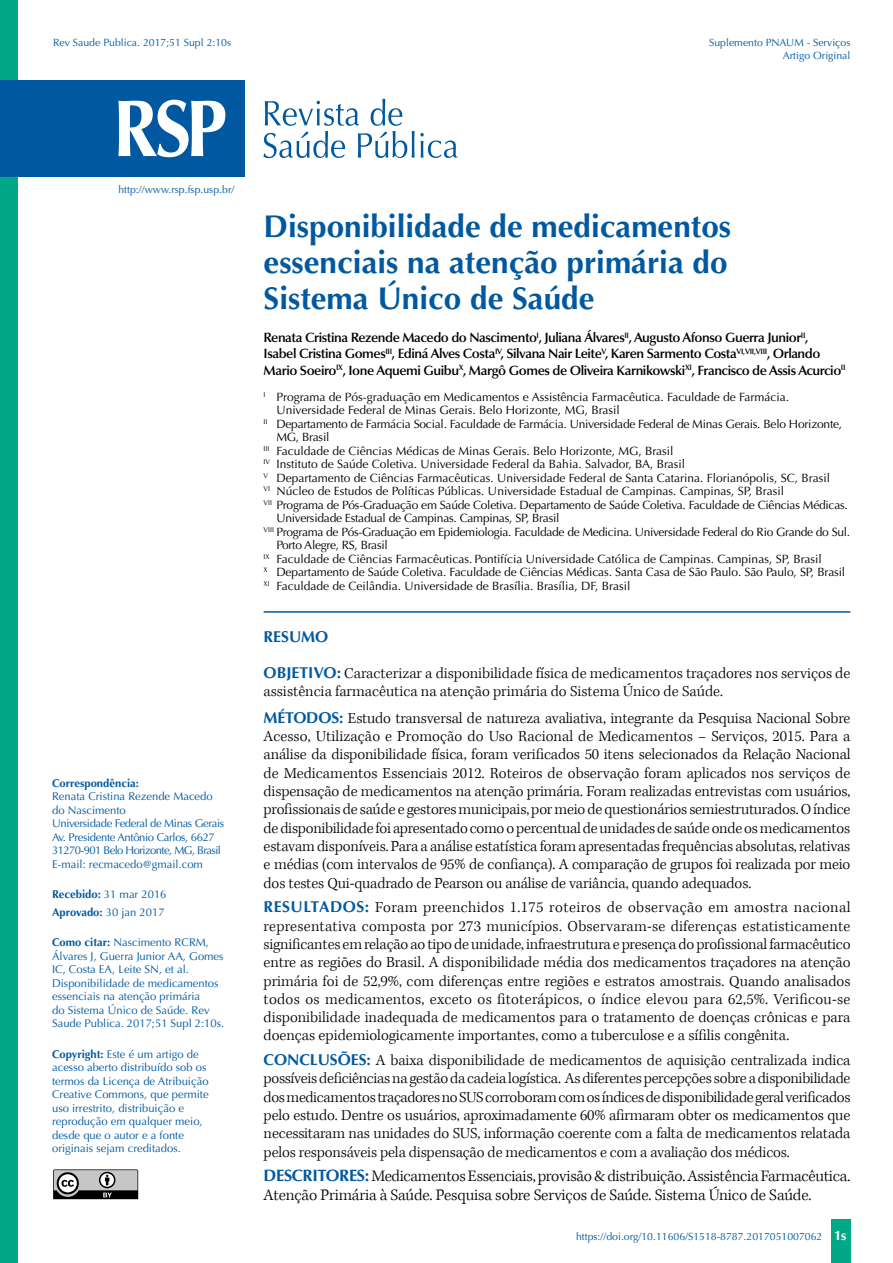
<style>
.page{position:relative;width:893px;height:1263px;background:#fff}
.page>*{position:absolute;margin:0;border:0;box-sizing:border-box;transform-origin:0 0}
.t1{font:700 31.5px/36px "Optima";color:#0059a0;text-align:justify}
.t2{font:300 16.5px/18.3px "Kepler Std";letter-spacing:-.015em;color:#000}
.t3{font:300 15.75px/18.3px "Kepler Std";color:#000;text-align:justify}
.t4{font:700 15.75px "Optima";color:#0059a0}
.t5{font:600 13.5px/16.2px "Optima";letter-spacing:-.035em;color:#000}
.t6{font:12px "Optima";color:#000}
.t7{font:12px "Optima";letter-spacing:-.02em;color:#000}
.t8{font:12px "Optima";letter-spacing:-.025em;color:#000}
.t9{font:11.25px/13.5px "Optima";color:#0059a0}
.t10{font:11.25px/13.5px "Optima";letter-spacing:-.03em;color:#0059a0}
.t11{font:700 11.25px/17.7px "Optima";color:#0059a0}
.t12{font:10.5px/12.6px "Optima";color:#0059a0;text-align:right}
.s1{font-weight:400}
.s2{font-weight:700}
.s3{font-family:"Optima";font-weight:700;color:#0059a0}
.s4{font-weight:700;font-size:13.5px;color:#fff}
</style>
<div class="page">
<div style="left:831px;top:1220px;width:20px;height:43px;background:#00a887"></div>
<svg style="left:53px;top:1169px;width:85px;height:30px;background:#838383"></svg>
<div style="left:0;top:0;width:18px;height:1263px;background:#00a887"></div>
<svg style="left:263px;top:99px;width:195px;height:59px"></svg>
<div style="left:0;top:80px;width:244px;height:96px;background:#0059a0"></div>
<svg style="left:118px;top:100px;width:107px;height:57px"></svg>
<hr style="left:264px;top:611px;width:586px;height:2px;background:#0059a0">
<p class="t12" style="left:53px;top:36px;width:180px">Rev Saude Publica. 2017;51 Supl 2:10s</p>
<p class="t12" style="left:709px;top:36px;width:143px">Suplemento PNAUM - Serviços<br>Artigo Original</p>
<p class="t12" style="left:118px;top:183px;width:117px">http://www.rsp.fsp.usp.br/</p>
<p class="t11" style="left:52px;top:774px;width:88px">Correspondência:</p>
<p class="t10" style="left:52px;top:790px;width:174px">Renata Cristina Rezende Macedo do Nascimento<br>Universidade Federal de Minas Gerais<br>Av. Presidente Antônio Carlos, 6627<br>31270-901 Belo Horizonte, MG, Brasil<br>E-mail: recmacedo@gmail.com</p>
<p class="t11" style="left:52px;top:886px;width:116px">Recebido: <span class="s1">31 mar 2016<br></span>Aprovado: <span class="s1">30 jan 2017</span></p>
<p class="t9" style="left:52px;top:936px;width:174px"><span class="s2">Como citar:</span> Nascimento RCRM,<br>Álvares J, Guerra Junior AA, Gomes<br>IC, Costa EA, Leite SN, et al.<br>Disponibilidade de medicamentos essenciais na atenção primária<br>do Sistema Único de Saúde. Rev<br>Saude Publica. 2017;51 Supl 2:10s.</p>
<p class="t9" style="left:52px;top:1047px;width:158px"><span class="s2">Copyright:</span> Este é um artigo de acesso aberto distribuído sob os termos da Licença de Atribuição<br>Creative Commons, que permite uso irrestrito, distribuição e reprodução em qualquer meio, desde que o autor e a fonte originais sejam creditados.</p>
<h1 class="t1" style="left:264px;top:209px;width:469px">Disponibilidade de medicamentos essenciais na atenção primária do Sistema Único de Saúde</h1>
<p class="t5" style="left:264px;top:330px;width:583px">Renata Cristina Rezende Macedo do Nascimento<sup>I</sup>, Juliana Álvares<sup>II</sup>, Augusto Afonso Guerra Junior<sup>II</sup>,<br>Isabel Cristina Gomes<sup>III</sup>, Ediná Alves Costa<sup>IV</sup>, Silvana Nair Leite<sup>V</sup>, Karen Sarmento Costa<sup>VI,VII,VIII</sup>, Orlando<br>Mario Soeiro<sup>IX</sup>, Ione Aquemi Guibu<sup>X</sup>, Margô Gomes de Oliveira Karnikowski<sup>XI</sup>, Francisco de Assis Acurcio<sup>II</sup></p>
<p class="t6" style="left:264px;top:390px;width:527px"><sup>I</sup> Programa de Pós-graduação em Medicamentos e Assistência Farmacêutica. Faculdade de Farmácia.</p>
<p class="t6" style="left:276px;top:403px;width:345px">Universidade Federal de Minas Gerais. Belo Horizonte, MG, Brasil</p>
<p class="t7" style="left:264px;top:417px;width:580px"><sup>II</sup> Departamento de Farmácia Social. Faculdade de Farmácia. Universidade Federal de Minas Gerais. Belo Horizonte,</p>
<p class="t7" style="left:276px;top:430px;width:55px">MG, Brasil</p>
<p class="t6" style="left:264px;top:444px;width:411px"><sup>III</sup> Faculdade de Ciências Médicas de Minas Gerais. Belo Horizonte, MG, Brasil</p>
<p class="t6" style="left:264px;top:457px;width:423px"><sup>IV</sup> Instituto de Saúde Coletiva. Universidade Federal da Bahia. Salvador, BA, Brasil</p>
<p class="t6" style="left:264px;top:471px;width:568px"><sup>V</sup> Departamento de Ciências Farmacêuticas. Universidade Federal de Santa Catarina. Florianópolis, SC, Brasil</p>
<p class="t6" style="left:264px;top:484px;width:522px"><sup>VI</sup> Núcleo de Estudos de Políticas Públicas. Universidade Estadual de Campinas. Campinas, SP, Brasil</p>
<p class="t7" style="left:264px;top:498px;width:586px"><sup>VII</sup> Programa de Pós-Graduação em Saúde Coletiva. Departamento de Saúde Coletiva. Faculdade de Ciências Médicas.</p>
<p class="t7" style="left:276px;top:511px;width:285px">Universidade Estadual de Campinas. Campinas, SP, Brasil</p>
<p class="t8" style="left:264px;top:525px;width:588px"><sup>VIII</sup> Programa de Pós-Graduação em Epidemiologia. Faculdade de Medicina. Universidade Federal do Rio Grande do Sul.</p>
<p class="t8" style="left:276px;top:538px;width:113px">Porto Alegre, RS, Brasil</p>
<p class="t6" style="left:264px;top:552px;width:560px"><sup>IX</sup> Faculdade de Ciências Farmacêuticas. Pontifícia Universidade Católica de Campinas. Campinas, SP, Brasil</p>
<p class="t6" style="left:264px;top:565px;width:583px"><sup>X</sup> Departamento de Saúde Coletiva. Faculdade de Ciências Médicas. Santa Casa de São Paulo. São Paulo, SP, Brasil</p>
<p class="t6" style="left:264px;top:579px;width:368px"><sup>XI</sup> Faculdade de Ceilândia. Universidade de Brasília. Brasília, DF, Brasil</p>
<p class="t4" style="left:264px;top:628px;width:66px">RESUMO</p>
<p class="t3" style="left:264px;top:664px;width:588px"><span class="s3">OBJETIVO:</span> Caracterizar a disponibilidade física de medicamentos traçadores nos serviços de assistência farmacêutica na atenção primária do Sistema Único de Saúde.</p>
<p class="t3" style="left:264px;top:709px;width:588px"><span class="s3">MÉTODOS:</span> Estudo transversal de natureza avaliativa, integrante da Pesquisa Nacional Sobre Acesso, Utilização e Promoção do Uso Racional de Medicamentos – Serviços, 2015. Para a análise da disponibilidade física, foram verificados 50 itens selecionados da Relação Nacional de Medicamentos Essenciais 2012. Roteiros de observação foram aplicados nos serviços de dispensação de medicamentos na atenção primária. Foram realizadas entrevistas com usuários, profissionais de saúde e gestores municipais, por meio de questionários semiestruturados. O índice de disponibilidade foi apresentado como o percentual de unidades de saúde onde os medicamentos estavam disponíveis. Para a análise estatística foram apresentadas frequências absolutas, relativas e médias (com intervalos de 95% de confiança). A comparação de grupos foi realizada por meio dos testes Qui-quadrado de Pearson ou análise de variância, quando adequados.</p>
<p class="t3" style="left:264px;top:899px;width:588px"><span class="s3">RESULTADOS:</span> Foram preenchidos 1.175 roteiros de observação em amostra nacional representativa composta por 273 municípios. Observaram-se diferenças estatisticamente significantes em relação ao tipo de unidade, infraestrutura e presença do profissional farmacêutico entre as regiões do Brasil. A disponibilidade média dos medicamentos traçadores na atenção primária foi de 52,9%, com diferenças entre regiões e estratos amostrais. Quando analisados todos os medicamentos, exceto os fitoterápicos, o índice elevou para 62,5%. Verificou-se disponibilidade inadequada de medicamentos para o tratamento de doenças crônicas e para doenças epidemiologicamente importantes, como a tuberculose e a sífilis congênita.</p>
<p class="t3" style="left:264px;top:1052px;width:588px"><span class="s3">CONCLUSÕES:</span> A baixa disponibilidade de medicamentos de aquisição centralizada indica possíveis deficiências na gestão da cadeia logística. As diferentes percepções sobre a disponibilidade dos medicamentos traçadores no SUS corroboram com os índices de disponibilidade geral verificados pelo estudo. Dentre os usuários, aproximadamente 60% afirmaram obter os medicamentos que necessitaram nas unidades do SUS, informação coerente com a falta de medicamentos relatada pelos responsáveis pela dispensação de medicamentos e com a avaliação dos médicos.</p>
<p class="t2" style="left:264px;top:1168px;width:588px"><span class="s3">DESCRITORES:</span> Medicamentos Essenciais, provisão &amp; distribuição. Assistência Farmacêutica.<br>Atenção Primária à Saúde. Pesquisa sobre Serviços de Saúde. Sistema Único de Saúde.</p>
<p class="t12" style="left:576px;top:1230px;width:272px">https://doi.org/10.11606/S1518-8787.2017051007062 <span class="s4">1s</span></p>
</div>
